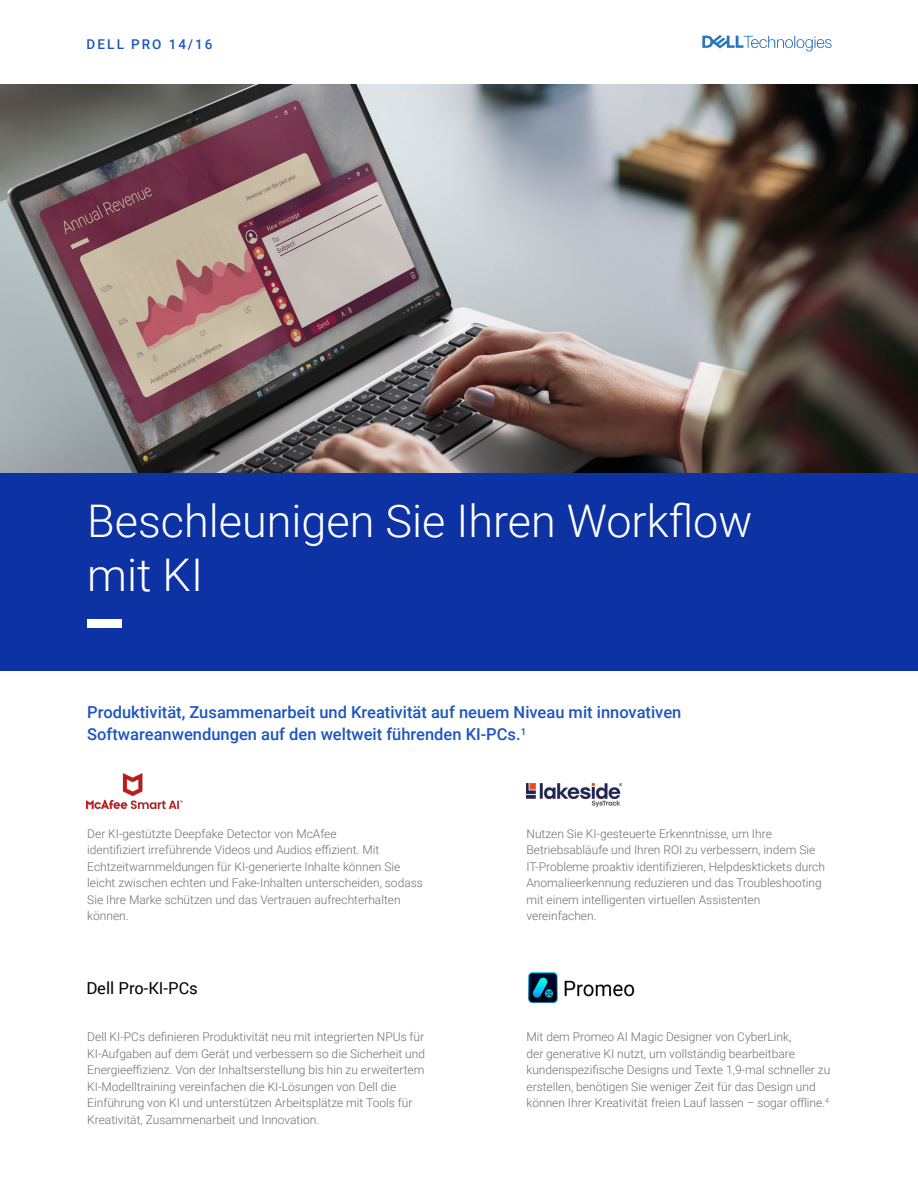
<style>
.page{position:relative;width:918px;height:1188px;background:#fff}
.page>*{position:absolute;margin:0;border:0;box-sizing:border-box;transform-origin:0 0}
.t1{font:300 45px/54px "Roboto";color:#fff}
.t2{font:500 16.5px/22.5px "Roboto";color:#1d56c0}
.t3{font:16.5px "Roboto";color:#000}
.t4{font:500 13.5px "Roboto";letter-spacing:.155em;color:#1d56c0}
.t5{font:300 12px/16.5px "Roboto";color:#6e6e6e}
</style>
<div class="page">
<img style="left:0;top:85px;width:918px;height:500px">
<svg style="left:702px;top:35px;width:130px;height:16px"></svg>
<img style="left:86px;top:774px;width:96px;height:35px">
<img style="left:526px;top:783px;width:96px;height:24px">
<img style="left:528px;top:973px;width:107px;height:30px">
<div style="left:1px;top:473px;width:917px;height:197px;background:#0c32a4"></div>
<div style="left:87px;top:620px;width:34px;height:8px;background:#fff"></div>
<p class="t4" style="left:87px;top:35px;width:127px">DELL PRO 14/16</p>
<h1 class="t1" style="left:87px;top:492px;width:667px">Beschleunigen Sie Ihren Workflow mit KI</h1>
<h2 class="t2" style="left:87px;top:700px;width:596px">Produktivität, Zusammenarbeit und Kreativität auf neuem Niveau mit innovativen<br>Softwareanwendungen auf den weltweit führenden KI-PCs.<sup>1</sup></h2>
<p class="t5" style="left:87px;top:825px;width:337px">Der KI-gestützte Deepfake Detector von McAfee<br>identifiziert irreführende Videos und Audios effizient. Mit Echtzeitwarnmeldungen für KI-generierte Inhalte können Sie leicht zwischen echten und Fake-Inhalten unterscheiden, sodass Sie Ihre Marke schützen und das Vertrauen aufrechterhalten können.</p>
<h2 class="t3" style="left:86px;top:977px;width:113px">Dell Pro-KI-PCs</h2>
<p class="t5" style="left:87px;top:1028px;width:339px">Dell KI-PCs definieren Produktivität neu mit integrierten NPUs für KI-Aufgaben auf dem Gerät und verbessern so die Sicherheit und Energieeffizienz. Von der Inhaltserstellung bis hin zu erweitertem KI-Modelltraining vereinfachen die KI-Lösungen von Dell die Einführung von KI und unterstützen Arbeitsplätze mit Tools für Kreativität, Zusammenarbeit und Innovation.</p>
<p class="t5" style="left:526px;top:825px;width:300px">Nutzen Sie KI-gesteuerte Erkenntnisse, um Ihre Betriebsabläufe und Ihren ROI zu verbessern, indem Sie IT-Probleme proaktiv identifizieren, Helpdesktickets durch Anomalieerkennung reduzieren und das Troubleshooting mit einem intelligenten virtuellen Assistenten vereinfachen.</p>
<p class="t5" style="left:526px;top:1028px;width:305px">Mit dem Promeo AI Magic Designer von CyberLink,<br>der generative KI nutzt, um vollständig bearbeitbare kundenspezifische Designs und Texte 1,9-mal schneller zu erstellen, benötigen Sie weniger Zeit für das Design und können Ihrer Kreativität freien Lauf lassen – sogar offline.<sup>4</sup></p>
</div>
